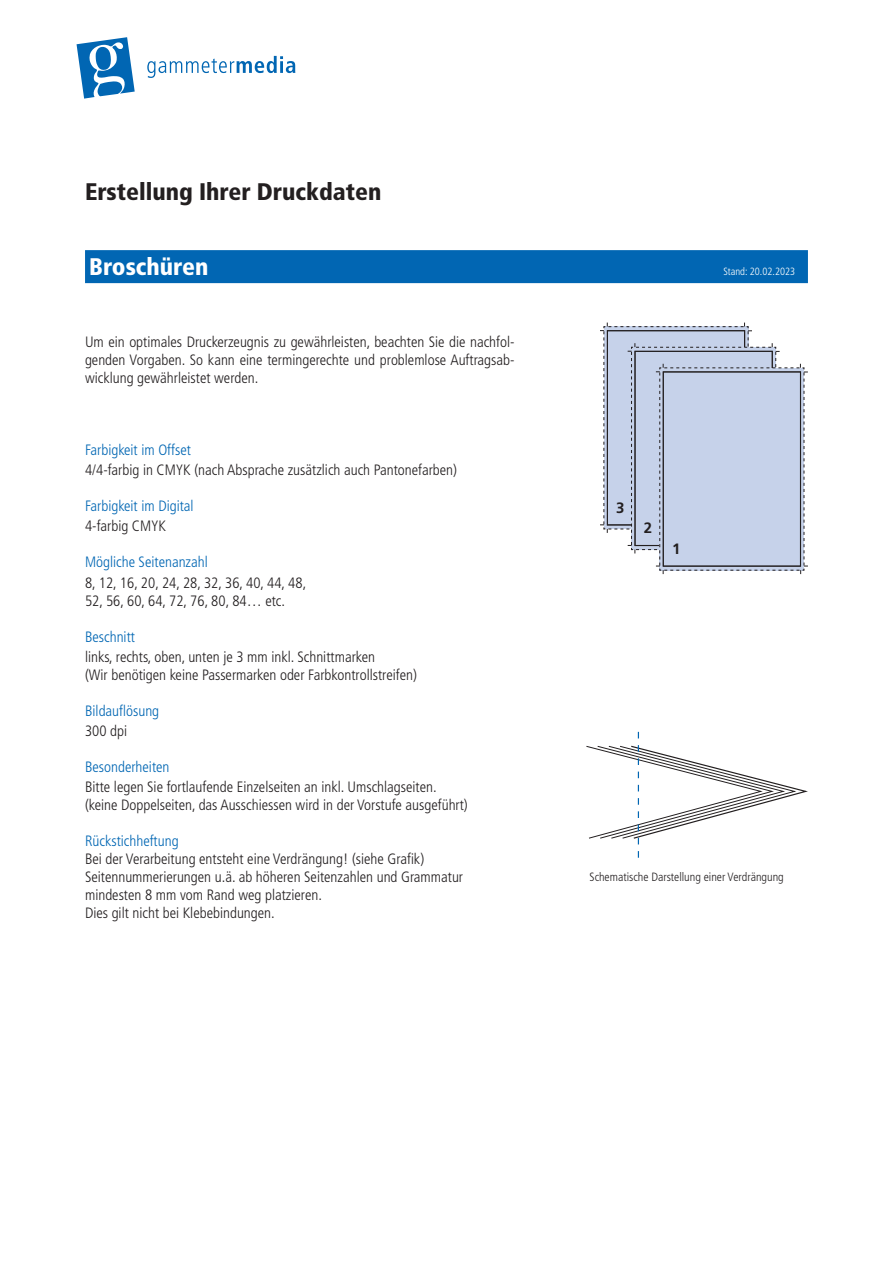
<style>
.page{position:relative;width:893px;height:1263px;background:#fff}
.page>*{position:absolute;margin:0;border:0;box-sizing:border-box;transform-origin:0 0}
.ht{font:900 condensed 24px "Frutiger LT";color:#231f20}
.Titel{font:900 condensed 24px "Frutiger LT";color:#fff}
.gs{font:300 condensed 15px/18px "Frutiger LT";color:#231f20}
.ut{font:300 condensed 15px "Frutiger LT";color:#0166b3}
.gs-2{font:300 condensed 15px "Frutiger LT";color:#0166b3}
.gs-3{font:700 15px "Frutiger LT";color:#231f20}
.gs-4{font:300 condensed 12px "Frutiger LT";color:#231f20}
.Titel-2{font:300 condensed 10.5px "Frutiger LT";color:#fff}
</style>
<div class="page">
<div style="left:85px;top:250px;width:723px;height:33px;background:#0166b3"></div>
<svg style="left:600px;top:323px;width:208px;height:251px;background:#cad4e8"></svg>
<svg style="left:586px;top:732px;width:222px;height:126px"></svg>
<svg style="left:77px;top:37px;width:58px;height:62px"></svg>
<svg style="left:147px;top:56px;width:148px;height:22px"></svg>
<p class="ht" style="left:85px;top:177px;width:298px">Erstellung Ihrer Druckdaten</p>
<p class="Titel" style="left:89px;top:252px;width:121px">Broschüren</p>
<p class="Titel-2" style="left:723px;top:265px;width:73px">Stand: 20.02.2023</p>
<p class="gs" style="left:85px;top:333px;width:431px;text-align:justify">Um ein optimales Druckerzeugnis zu gewährleisten, beachten Sie die nachfol&shy;genden Vorgaben. So kann eine termingerechte und problemlose Auftragsab&shy;wicklung gewährleistet werden.</p>
<p class="ut" style="left:85px;top:441px;width:107px">Farbigkeit im Offset</p>
<p class="gs" style="left:85px;top:461px;width:374px">4/4-farbig in CMYK (nach Absprache zusätzlich auch Pantonefarben)</p>
<p class="ut" style="left:85px;top:498px;width:110px">Farbigkeit im Digital</p>
<p class="gs" style="left:85px;top:517px;width:83px">4-farbig CMYK</p>
<p class="ut" style="left:85px;top:554px;width:124px">Mögliche Seitenanzahl</p>
<p class="gs" style="left:85px;top:574px;width:223px">8, 12, 16, 20, 24, 28, 32, 36, 40, 44, 48,<br>52, 56, 60, 64, 72, 76, 80, 84… etc.</p>
<p class="ut" style="left:85px;top:628px;width:52px">Beschnitt</p>
<p class="gs" style="left:85px;top:648px;width:291px">links, rechts, oben, unten je 3 mm inkl. Schnittmarken</p>
<p class="gs" style="left:85px;top:666px;width:333px">(Wir benötigen keine Passermarken oder Farbkontrollstreifen)</p>
<p class="ut" style="left:85px;top:702px;width:76px">Bildauflösung</p>
<p class="gs" style="left:85px;top:722px;width:44px">300 dpi</p>
<p class="ut" style="left:85px;top:758px;width:86px">Besonderheiten</p>
<p class="gs" style="left:85px;top:778px;width:353px">Bitte legen Sie fortlaufende Einzelseiten an inkl. Umschlagseiten.</p>
<p class="gs" style="left:85px;top:796px;width:384px">(keine Doppelseiten, das Ausschiessen wird in der Vorstufe ausgeführt)</p>
<p class="gs-2" style="left:85px;top:832px;width:95px">Rückstichheftung</p>
<p class="gs" style="left:85px;top:850px;width:341px">Bei der Verarbeitung entsteht eine Verdrängung! (siehe Grafik)</p>
<p class="gs" style="left:85px;top:868px;width:380px">Seitennummerierungen u.ä. ab höheren Seitenzahlen und Grammatur mindesten 8 mm vom Rand weg platzieren.</p>
<p class="gs" style="left:85px;top:904px;width:191px">Dies gilt nicht bei Klebebindungen.</p>
<p class="gs-3" style="left:616px;top:499px;width:10px">3</p>
<p class="gs-3" style="left:644px;top:519px;width:10px">2</p>
<p class="gs-3" style="left:672px;top:540px;width:10px">1</p>
<p class="gs-4" style="left:589px;top:870px;width:196px">Schematische Darstellung einer Verdrängung</p>
</div>
